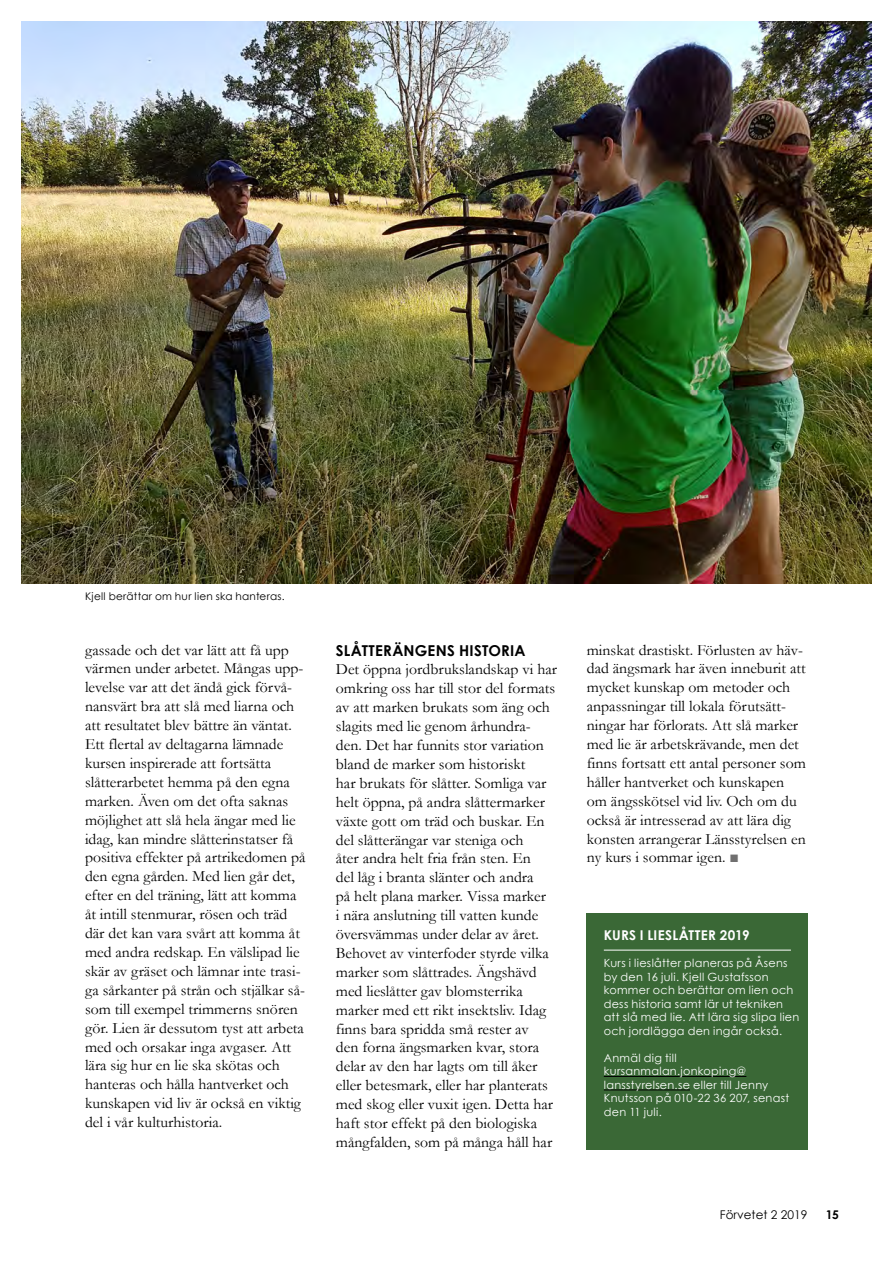
<style>
.page{position:relative;width:893px;height:1263px;background:#fff}
.page>*{position:absolute;margin:0;border:0;box-sizing:border-box;transform-origin:0 0}
.t1{font:15.75px/18.9px "Garamond";color:#000}
.t2{font:700 15px "Century Gothic";letter-spacing:.015em;color:#000}
.t3{font:700 13.5px "Century Gothic";letter-spacing:.015em;color:#fff}
.t4{font:12px "Century Gothic";color:#000}
.t5{font:700 12px "Century Gothic";color:#000}
.t6{font:11.25px/13.5px "Century Gothic";letter-spacing:.025em;color:#fff}
.t7{font:10.5px "Century Gothic";letter-spacing:.03em;color:#000}
.s1{color:#706f6f}
</style>
<div class="page">
<div style="left:587px;top:913px;width:221px;height:237px;background:#3a6836"></div>
<hr style="left:604px;top:1076px;width:142px;height:1px;background:#000">
<hr style="left:604px;top:1089px;width:86px;height:1px;background:#000">
<img style="left:21px;top:21px;width:851px;height:563px">
<hr style="left:604px;top:950px;width:187px;height:1px;background:#fff">
<p class="t7" style="left:85px;top:589px;width:201px">Kjell berättar om hur lien ska hanteras.</p>
<p class="t1" style="left:85px;top:640px;width:222px">gassade och det var lätt att få upp värmen under arbetet. Mångas upp&shy;levelse var att det ändå gick förvå&shy;nansvärt bra att slå med liarna och att resultatet blev bättre än väntat.<br>Ett flertal av deltagarna lämnade kursen inspirerade att fortsätta slåtterarbetet hemma på den egna marken. Även om det ofta saknas möjlighet att slå hela ängar med lie idag, kan mindre slåtterinstatser få positiva effekter på artrikedomen på den egna gården. Med lien går det, efter en del träning, lätt att komma åt intill stenmurar, rösen och träd där det kan vara svårt att komma åt med andra redskap. En välslipad lie skär av gräset och lämnar inte trasi&shy;ga sårkanter på strån och stjälkar så&shy;som till exempel trimmerns snören gör. Lien är dessutom tyst att arbeta med och orsakar inga avgaser. Att lära sig hur en lie ska skötas och hanteras och hålla hantverket och kunskapen vid liv är också en viktig del i vår kulturhistoria.</p>
<p class="t2" style="left:336px;top:639px;width:191px">SLÅTTERÄNGENS HISTORIA</p>
<p class="t1" style="left:336px;top:660px;width:223px">Det öppna jordbrukslandskap vi har omkring oss har till stor del formats av att marken brukats som äng och slagits med lie genom århundra&shy;den. Det har funnits stor variation bland de marker som historiskt<br>har brukats för slåtter. Somliga var helt öppna, på andra slåttermarker växte gott om träd och buskar. En del slåtterängar var steniga och<br>åter andra helt fria från sten. En<br>del låg i branta slänter och andra<br>på helt plana marker. Vissa marker<br>i nära anslutning till vatten kunde översvämmas under delar av året.<br>Behovet av vinterfoder styrde vilka marker som slåttrades. Ängshävd med lieslåtter gav blomsterrika marker med ett rikt insektsliv. Idag finns bara spridda små rester av<br>den forna ängsmarken kvar, stora delar av den har lagts om till åker eller betesmark, eller har planterats med skog eller vuxit igen. Detta har haft stor effekt på den biologiska mångfalden, som på många håll har</p>
<p class="t1" style="left:587px;top:640px;width:221px">minskat drastiskt. Förlusten av häv&shy;dad ängsmark har även inneburit att mycket kunskap om metoder och anpassningar till lokala förutsätt&shy;ningar har förlorats. Att slå marker med lie är arbetskrävande, men det finns fortsatt ett antal personer som håller hantverket och kunskapen om ängsskötsel vid liv. Och om du också är intresserad av att lära dig konsten arrangerar Länsstyrelsen en ny kurs i sommar igen. <span class="s1">■</span></p>
<p class="t3" style="left:604px;top:925px;width:147px">KURS I LIESLÅTTER 2019</p>
<p class="t6" style="left:604px;top:956px;width:197px">Kurs i lieslåtter planeras på Åsens by den 16 juli. Kjell Gustafsson kommer och berättar om lien och dess historia samt lär ut tekniken att slå med lie. Att lära sig slipa lien och jordlägga den ingår också.</p>
<p class="t6" style="left:604px;top:1051px;width:187px">Anmäl dig till kursanmalan.jonkoping@ lansstyrelsen.se eller till Jenny<br>Knutsson på 010-22 36 207, senast den 11 juli.</p>
<p class="t4" style="left:720px;top:1206px;width:89px">Förvetet 2 2019</p>
<p class="t5" style="left:826px;top:1205px;width:15px">15</p>
</div>
